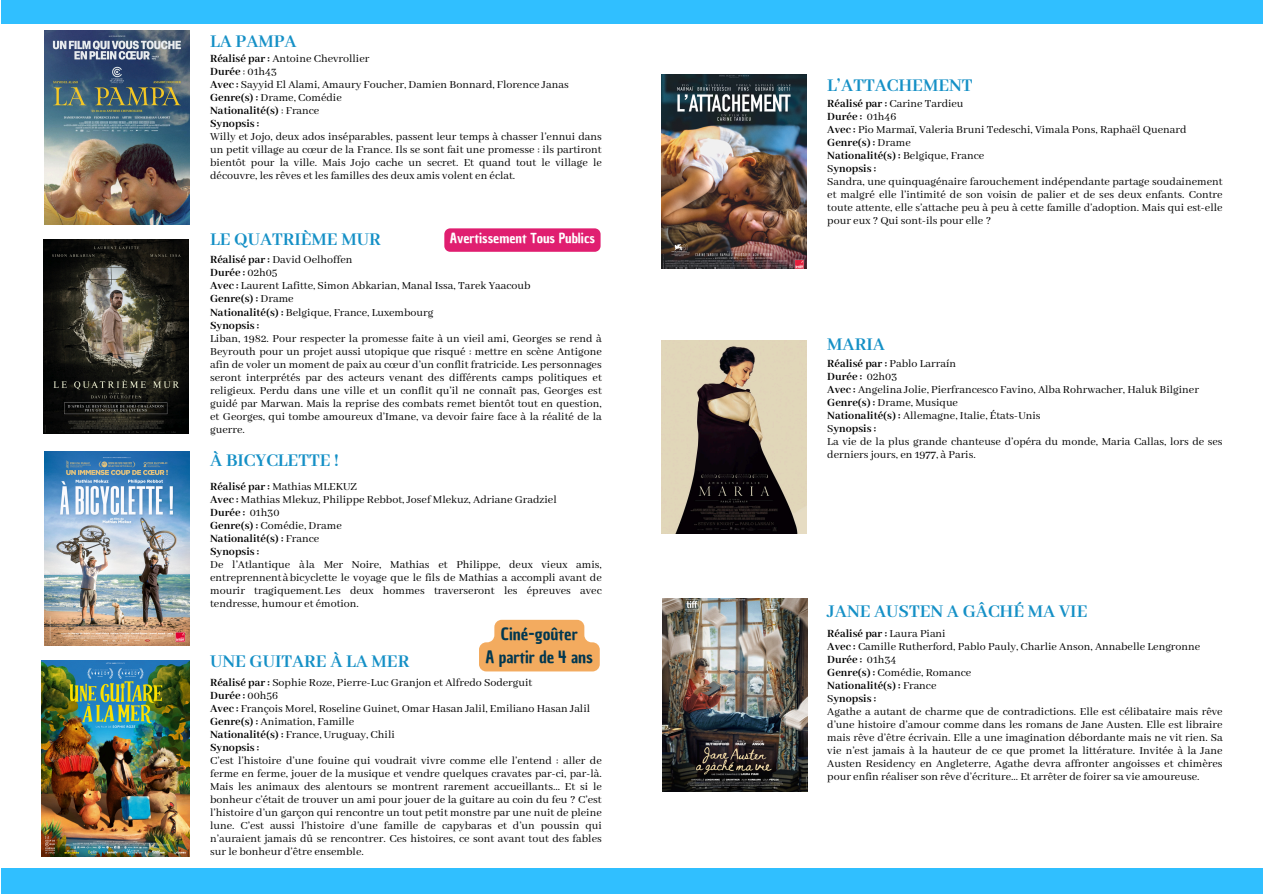
<style>
.page{position:relative;width:1263px;height:894px;background:#fff}
.page>*{position:absolute;margin:0;border:0;box-sizing:border-box;transform-origin:0 0}
.t1{font:700 19.5px "Abhaya Libre";color:#1590c6}
.t2{font:16.5px/22.5px "Chau Philomene One";color:#003750;text-align:center}
.t3{font:13.5px "Chau Philomene One";color:#fff}
.t4{font:12px/13px "Abhaya Libre";color:#000;text-align:justify}
.t5{font:700 12px "Abhaya Libre";color:#000}
.s1{font-weight:700}
.s2{font-weight:400}
</style>
<div class="page">
<div style="left:613px;top:867px;width:650px;height:26px;background:#30bfff"></div>
<div style="left:1px;top:867px;width:632px;height:26px;background:#30bfff"></div>
<div style="left:1px;top:0;width:1262px;height:24px;background:#30bfff"></div>
<img style="left:44px;top:239px;width:145px;height:194px">
<img style="left:45px;top:30px;width:145px;height:194px">
<img style="left:45px;top:451px;width:145px;height:194px">
<img style="left:42px;top:660px;width:147px;height:195px">
<img style="left:662px;top:340px;width:145px;height:193px">
<img style="left:662px;top:75px;width:145px;height:193px">
<img style="left:663px;top:598px;width:145px;height:193px">
<div style="left:444px;top:228px;width:157px;height:24px;background:#e01e70;border-radius:6px"></div>
<svg style="left:479px;top:619px;width:121px;height:52px;background:#f4b674"></svg>
<p class="t1" style="left:210px;top:31px;width:88px">LA PAMPA</p>
<p class="t4" style="left:210px;top:53px;width:161px"><span class="s1">Réalisé par :</span> Antoine Chevrollier</p>
<h1 class="t4" style="left:210px;top:66px;width:68px"><span class="s1">Durée</span> : 01h43</h1>
<p class="t4" style="left:210px;top:79px;width:360px"><span class="s1">Avec :</span> Sayyid El Alami, Amaury Foucher, Damien Bonnard, Florence Janas</p>
<p class="t4" style="left:210px;top:92px;width:133px"><span class="s1">Genre(s) :</span> Drame, Comédie</p>
<p class="t5" style="left:210px;top:104px;width:111px">Nationalité(s) <span class="s2">: France</span></p>
<p class="t5" style="left:210px;top:117px;width:51px">Synopsis :</p>
<p class="t4" style="left:210px;top:131px;width:393px">Willy et Jojo, deux ados inséparables, passent leur temps à chasser l’ennui dans un petit village au cœur de la France. Ils se sont fait une promesse : ils partiront bientôt pour la ville. Mais Jojo cache un secret. Et quand tout le village le découvre, les rêves et les familles des deux amis volent en éclat.</p>
<p class="t1" style="left:210px;top:229px;width:172px">LE QUATRIÈME MUR</p>
<p class="t4" style="left:210px;top:254px;width:144px"><span class="s1">Réalisé par :</span> David Oelhoffen</p>
<h1 class="t5" style="left:210px;top:266px;width:69px">Durée : <span class="s2">02h05</span></h1>
<h3 class="t4" style="left:210px;top:280px;width:322px"><span class="s1">Avec :</span> Laurent Lafitte, Simon Abkarian, Manal Issa, Tarek Yaacoub</h3>
<p class="t5" style="left:210px;top:292px;width:85px">Genre(s) : <span class="s2">Drame</span></p>
<p class="t4" style="left:210px;top:306px;width:225px"><span class="s1">Nationalité(s) :</span> Belgique, France, Luxembourg</p>
<p class="t5" style="left:210px;top:318px;width:51px">Synopsis :</p>
<p class="t4" style="left:210px;top:332px;width:393px">Liban, 1982. Pour respecter la promesse faite à un vieil ami, Georges se rend à Beyrouth pour un projet aussi utopique que risqué : mettre en scène Antigone afin de voler un moment de paix au cœur d’un conflit fratricide. Les personnages seront interprétés par des acteurs venant des différents camps politiques et religieux. Perdu dans une ville et un conflit qu’il ne connaît pas, Georges est guidé par Marwan. Mais la reprise des combats remet bientôt tout en question, et Georges, qui tombe amoureux d’Imane, va devoir faire face à la réalité de la guerre.</p>
<p class="t1" style="left:210px;top:449px;width:130px">À BICYCLETTE !</p>
<p class="t3" style="left:450px;top:229px;width:147px">Avertissement Tous Publics</p>
<p class="t4" style="left:210px;top:480px;width:148px"><span class="s1">Réalisé par :</span> Mathias MLEKUZ</p>
<p class="t4" style="left:210px;top:493px;width:348px"><span class="s1">Avec :</span> Mathias Mlekuz, Philippe Rebbot, Josef Mlekuz, Adriane Gradziel</p>
<p class="t5" style="left:210px;top:505px;width:71px">Durée : <span class="s2">01h30</span></p>
<h1 class="t4" style="left:210px;top:519px;width:133px"><span class="s1">Genre(s) :</span> Comédie, Drame</h1>
<p class="t5" style="left:210px;top:531px;width:111px">Nationalité(s) : <span class="s2">France</span></p>
<p class="t5" style="left:210px;top:544px;width:51px">Synopsis :</p>
<p class="t4" style="left:210px;top:558px;width:393px">De l’Atlantique àla Mer Noire, Mathias et Philippe, deux vieux amis, entreprennentàbicyclette le voyage que le fils de Mathias a accompli avant de mourir tragiquement.Les deux hommes traverseront les épreuves avec tendresse, humour et émotion.</p>
<p class="t1" style="left:210px;top:650px;width:201px">UNE GUITARE À LA MER</p>
<p class="t2" style="left:486px;top:622px;width:109px">Ciné-goûter<br>A partir de 4 ans</p>
<p class="t4" style="left:210px;top:676px;width:324px"><span class="s1">Réalisé par :</span> Sophie Roze, Pierre-Luc Granjon et Alfredo Soderguit</p>
<p class="t5" style="left:210px;top:689px;width:69px">Durée : <span class="s2">00h56</span></p>
<p class="t4" style="left:210px;top:702px;width:381px"><span class="s1">Avec :</span> François Morel, Roseline Guinet, Omar Hasan Jalil, Emiliano Hasan Jalil</p>
<p class="t4" style="left:210px;top:715px;width:145px"><span class="s1">Genre(s) :</span> Animation, Famille</p>
<h2 class="t4" style="left:210px;top:728px;width:186px"><span class="s1">Nationalité(s) :</span> France, Uruguay, Chili</h2>
<h1 class="t5" style="left:210px;top:741px;width:51px">Synopsis :</h1>
<p class="t4" style="left:210px;top:754px;width:393px">C’est l’histoire d’une fouine qui voudrait vivre comme elle l’entend : aller de ferme en ferme, jouer de la musique et vendre quelques cravates par-ci, par-là.<br>Mais les animaux des alentours se montrent rarement accueillants… Et si le bonheur c’était de trouver un ami pour jouer de la guitare au coin du feu ? C’est l’histoire d’un garçon qui rencontre un tout petit monstre par une nuit de pleine lune. C’est aussi l’histoire d’une famille de capybaras et d’un poussin qui n’auraient jamais dû se rencontrer. Ces histoires, ce sont avant tout des fables sur le bonheur d’être ensemble.</p>
<p class="t1" style="left:827px;top:75px;width:147px">L’ATTACHEMENT</p>
<p class="t4" style="left:827px;top:97px;width:138px"><span class="s1">Réalisé par :</span> Carine Tardieu</p>
<p class="t5" style="left:827px;top:109px;width:71px">Durée : <span class="s2">01h46</span></p>
<p class="t4" style="left:827px;top:123px;width:361px"><span class="s1">Avec :</span> Pio Marmaï, Valeria Bruni Tedeschi, Vimala Pons, Raphaël Quenard</p>
<p class="t5" style="left:827px;top:135px;width:85px">Genre(s) : <span class="s2">Drame</span></p>
<h1 class="t5" style="left:827px;top:148px;width:158px">Nationalité(s) : <span class="s2">Belgique, France</span></h1>
<p class="t5" style="left:827px;top:161px;width:50px"><span class="s2">S</span>ynopsis :</p>
<p class="t4" style="left:827px;top:175px;width:397px">Sandra, une quinquagénaire farouchement indépendante partage soudainement et malgré elle l’intimité de son voisin de palier et de ses deux enfants. Contre toute attente, elle s’attache peu à peu à cette famille d’adoption. Mais qui est-elle pour eux ? Qui sont-ils pour elle ?</p>
<p class="t1" style="left:827px;top:333px;width:59px">MARIA</p>
<p class="t4" style="left:827px;top:357px;width:130px"><span class="s1">Réalisé par :</span> Pablo Larraín</p>
<p class="t5" style="left:827px;top:369px;width:71px">Durée : <span class="s2">02h03</span></p>
<p class="t4" style="left:827px;top:383px;width:373px"><span class="s1">Avec :</span> Angelina Jolie, Pierfrancesco Favino, Alba Rohrwacher, Haluk Bilginer</p>
<p class="t4" style="left:827px;top:396px;width:132px"><span class="s1">Genre(s) :</span> Drame, Musique</p>
<p class="t4" style="left:827px;top:409px;width:215px"><span class="s1">Nationalité(s) :</span> Allemagne, Italie, États-Unis</p>
<h1 class="t5" style="left:827px;top:421px;width:50px"><span class="s2">S</span>ynopsis :</h1>
<p class="t4" style="left:827px;top:435px;width:397px">La vie de la plus grande chanteuse d’opéra du monde, Maria Callas, lors de ses derniers jours, en 1977, à Paris.</p>
<p class="t1" style="left:827px;top:600px;width:262px">JANE AUSTEN A GÂCHÉ MA VIE</p>
<p class="t5" style="left:827px;top:626px;width:120px">Réalisé par : <span class="s2">Laura Piani</span></p>
<p class="t4" style="left:827px;top:640px;width:374px"><span class="s1">Avec :</span> Camille Rutherford, Pablo Pauly, Charlie Anson, Annabelle Lengronne</p>
<p class="t5" style="left:827px;top:652px;width:70px">Durée : <span class="s2">01h34</span></p>
<p class="t4" style="left:827px;top:666px;width:145px"><span class="s1">Genre(s) :</span> Comédie, Romance</p>
<p class="t5" style="left:827px;top:678px;width:111px">Nationalité(s) : <span class="s2">France</span></p>
<p class="t5" style="left:827px;top:691px;width:50px"><span class="s2">S</span>ynopsis :</p>
<h1 class="t4" style="left:827px;top:705px;width:397px">Agathe a autant de charme que de contradictions. Elle est célibataire mais rêve d’une histoire d’amour comme dans les romans de Jane Austen. Elle est libraire mais rêve d’être écrivain. Elle a une imagination débordante mais ne vit rien. Sa vie n’est jamais à la hauteur de ce que promet la littérature. Invitée à la Jane Austen Residency en Angleterre, Agathe devra affronter angoisses et chimères pour enfin réaliser son rêve d’écriture… Et arrêter de foirer sa vie amoureuse.</h1>
</div>
